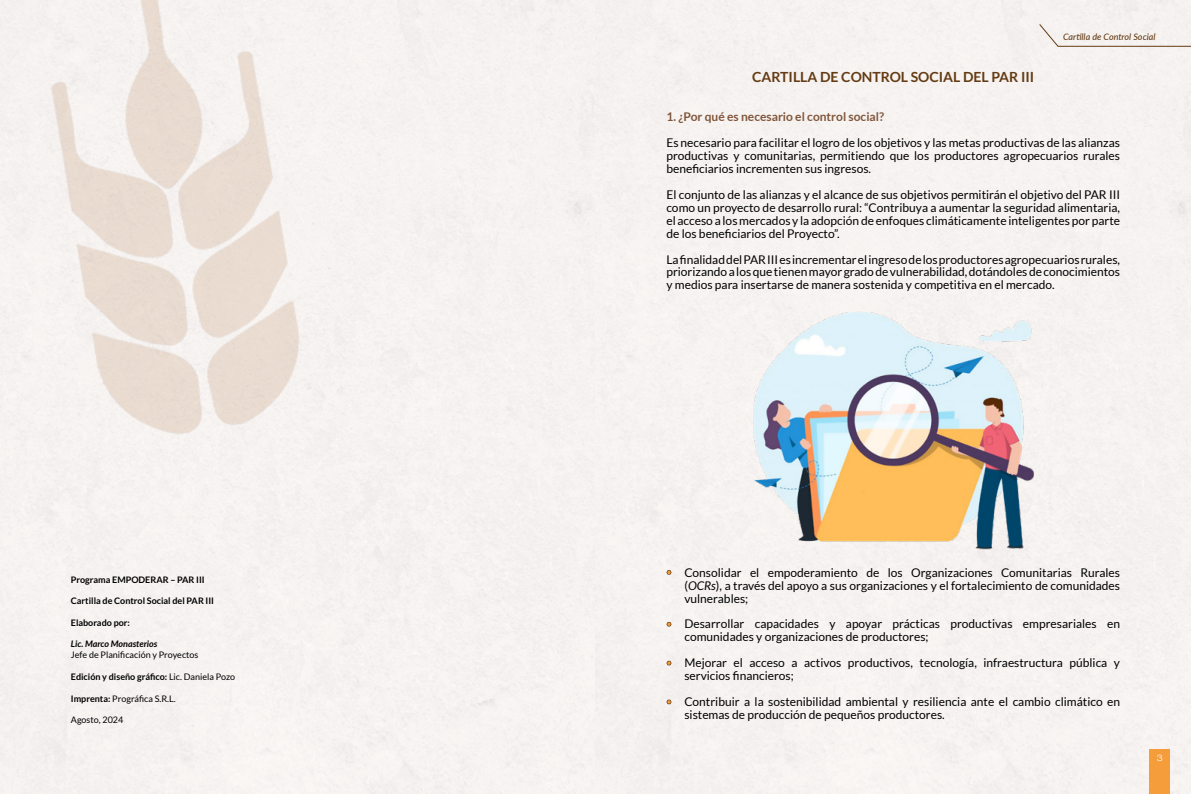
<style>
.page{position:relative;width:1191px;height:794px;background:#f5f2f1}
.page>*{position:absolute;margin:0;border:0;box-sizing:border-box;transform-origin:0 0}
.t1{font:700 14px "Lato";color:#643b14}
.t2{font:12px/12.9px "Lato";color:#000;text-align:justify}
.t3{font:700 12px "Lato";color:#81563b}
.t4{font:700 9px "Lato";color:#000}
.t5{font:9px "Lato";color:#000}
.t6{font:italic 500 9px "Lato";color:#643b14}
.t7{font:italic 700 9px "Lato";color:#000}
.t8{font:300 expanded 9px "Helvetica Neue";color:#fff}
.s1{font-weight:400}
.s2{font-weight:700}
.s3{font-style:italic}
</style>
<div class="page">
<svg style="left:1039px;top:24px;width:152px;height:23px"></svg>
<div style="left:1149px;top:749px;width:21px;height:45px;background:#f59c3b"></div>
<img style="left:0;top:0;width:377px;height:497px">
<svg style="left:666px;top:570px;width:5px;height:4px"></svg>
<svg style="left:666px;top:622px;width:5px;height:4px"></svg>
<svg style="left:666px;top:661px;width:5px;height:4px"></svg>
<svg style="left:666px;top:699px;width:5px;height:5px"></svg>
<img style="left:723px;top:310px;width:340px;height:239px">
<p class="t4" style="left:71px;top:574px;width:135px">Programa EMPODERAR – PAR III</p>
<p class="t4" style="left:71px;top:596px;width:145px">Cartilla de Control Social del PAR III</p>
<p class="t4" style="left:71px;top:617px;width:61px">Elaborado por:</p>
<p class="t7" style="left:71px;top:639px;width:88px">Lic. Marco Monasterios</p>
<p class="t5" style="left:71px;top:650px;width:129px">Jefe de Planificación y Proyectos</p>
<p class="t4" style="left:71px;top:671px;width:166px">Edición y diseño gráfico: <span class="s1">Lic. Daniela Pozo</span></p>
<p class="t5" style="left:71px;top:693px;width:106px"><span class="s2">Imprenta:</span> Prográfica S.R.L.</p>
<p class="t5" style="left:71px;top:715px;width:54px">Agosto, 2024</p>
<p class="t6" style="left:1063px;top:30px;width:94px">Cartilla de Control Social</p>
<p class="t1" style="left:752px;top:69px;width:284px">CARTILLA DE CONTROL SOCIAL DEL PAR III</p>
<p class="t3" style="left:666px;top:110px;width:219px">1. ¿Por qué es necesario el control social?</p>
<p class="t2" style="left:666px;top:136px;width:455px">Es necesario para facilitar el logro de los objetivos y las metas productivas de las alianzas productivas y comunitarias, permitiendo que los productores agropecuarios rurales beneficiarios incrementen sus ingresos.</p>
<p class="t2" style="left:666px;top:188px;width:455px">El conjunto de las alianzas y el alcance de sus objetivos permitirán el objetivo del PAR III como un proyecto de desarrollo rural: “Contribuya a aumentar la seguridad alimentaria, el acceso a los mercados y la adopción de enfoques climáticamente inteligentes por parte de los beneficiarios del Proyecto”.</p>
<p class="t2" style="left:666px;top:253px;width:455px">La finalidad del PAR III es incrementar el ingreso de los productores agropecuarios rurales, priorizando a los que tienen mayor grado de vulnerabilidad, dotándoles de conocimientos y medios para insertarse de manera sostenida y competitiva en el mercado.</p>
<p class="t2" style="left:684px;top:566px;width:437px">Consolidar el empoderamiento de los Organizaciones Comunitarias Rurales (<span class="s3">OCRs</span>), a través del apoyo a sus organizaciones y el fortalecimiento de comunidades vulnerables;</p>
<p class="t2" style="left:684px;top:617px;width:437px">Desarrollar capacidades y apoyar prácticas productivas empresariales en comunidades y organizaciones de productores;</p>
<p class="t2" style="left:684px;top:656px;width:437px">Mejorar el acceso a activos productivos, tecnología, infraestructura pública y servicios financieros;</p>
<p class="t2" style="left:684px;top:695px;width:437px">Contribuir a la sostenibilidad ambiental y resiliencia ante el cambio climático en sistemas de producción de pequeños productores.</p>
<p class="t8" style="left:1156px;top:753px;width:8px">3</p>
</div>
